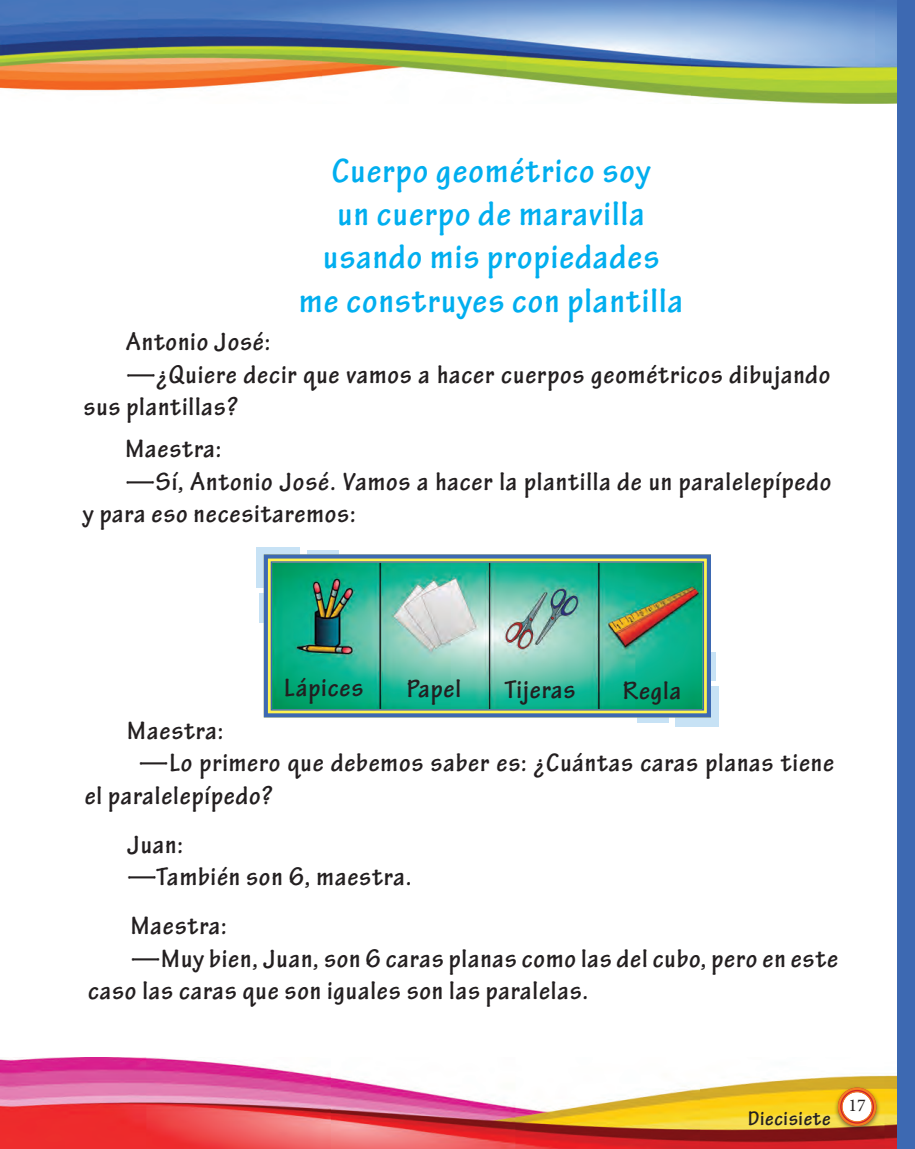
<style>
.page{position:relative;width:915px;height:1149px;background:#fff}
.page>*{position:absolute;margin:0;border:0;box-sizing:border-box;transform-origin:0 0}
.texto{font:700 condensed 36px "Tekton Pro";letter-spacing:.03em;color:#00aeef;scale:1.1 1}
.texto-2{font:700 condensed 27px/32.4px "Tekton Pro";letter-spacing:.03em;color:#231f20;scale:1.1 1}
.texto-3{font:700 condensed 21px "Tekton Pro";letter-spacing:.03em;color:#231f20;scale:1.1 1}
.t1{font:18px "Minion Pro";color:#231f20}
</style>
<div class="page">
<img style="left:0;top:1057px;width:897px;height:91px">
<img style="left:0;top:0;width:897px;height:103px">
<div style="left:897px;top:0;width:17px;height:1148px;background:#3d69b2"></div>
<div style="left:833px;top:1084px;width:47px;height:47px;background:#231f20;opacity:.6"></div>
<svg style="left:839px;top:1089px;width:34px;height:34px"></svg>
<div style="left:837px;top:1087px;width:38px;height:38px;border:4px solid #d1232a;border-radius:50%"></div>
<div style="left:837px;top:1087px;width:38px;height:38px;border:2px solid #f47d21;border-radius:50%"></div>
<div style="left:841px;top:1090px;width:31px;height:31px;border:1px solid #f47d21;border-radius:50%"></div>
<div style="left:675px;top:685px;width:43px;height:41px;background:#c7e2f5"></div>
<div style="left:684px;top:651px;width:31px;height:29px;background:#c7e2f5"></div>
<div style="left:637px;top:694px;width:31px;height:28px;background:#c7e2f5"></div>
<div style="left:256px;top:546px;width:44px;height:41px;background:#c7e2f5"></div>
<div style="left:259px;top:592px;width:31px;height:30px;background:#c7e2f5"></div>
<div style="left:307px;top:550px;width:31px;height:29px;background:#c7e2f5"></div>
<img style="left:261px;top:552px;width:451px;height:167px">
<div style="left:270px;top:561px;width:433px;height:149px;border:1px solid #3d69b2"></div>
<p class="texto" style="left:331px;top:149px;width:291px">Cuerpo geométrico soy</p>
<p class="texto" style="left:337px;top:193px;width:281px">un cuerpo de maravilla</p>
<p class="texto" style="left:323px;top:236px;width:307px">usando mis propiedades</p>
<p class="texto" style="left:299px;top:279px;width:350px">me construyes con plantilla</p>
<p class="texto-2" style="left:126px;top:326px;width:133px">Antonio José:</p>
<p class="texto-2" style="left:84px;top:358px;width:680px;text-indent:43px">—¿Quiere decir que vamos a hacer cuerpos geométricos dibujando sus plantillas?</p>
<p class="texto-2" style="left:125px;top:433px;width:89px">Maestra:</p>
<p class="texto-2" style="left:83px;top:465px;width:681px;text-indent:43px">—Sí, Antonio José. Vamos a hacer la plantilla de un paralelepípedo y para eso necesitaremos:</p>
<p class="texto-2" style="left:284px;top:671px;width:73px">Lápices</p>
<p class="texto-2" style="left:406px;top:672px;width:51px">Papel</p>
<p class="texto-2" style="left:504px;top:673px;width:66px">Tijeras</p>
<p class="texto-2" style="left:622px;top:674px;width:55px">Regla</p>
<p class="texto-2" style="left:127px;top:714px;width:89px">Maestra:</p>
<p class="texto-2" style="left:85px;top:747px;width:682px;text-indent:54px">—Lo primero que debemos saber es: ¿Cuántas caras planas tiene el paralelepípedo?</p>
<p class="texto-2" style="left:127px;top:828px;width:52px">Juan:</p>
<p class="texto-2" style="left:127px;top:860px;width:260px">—También son 6, maestra.</p>
<p class="texto-2" style="left:131px;top:910px;width:89px">Maestra:</p>
<p class="texto-2" style="left:88px;top:942px;width:683px;text-indent:43px">—Muy bien, Juan, son 6 caras planas como las del cubo, pero en este caso las caras que son iguales son las paralelas.</p>
<p class="texto-3" style="left:747px;top:1106px;width:76px">Diecisiete</p>
<p class="t1" style="left:848px;top:1093px;width:19px">17</p>
</div>
